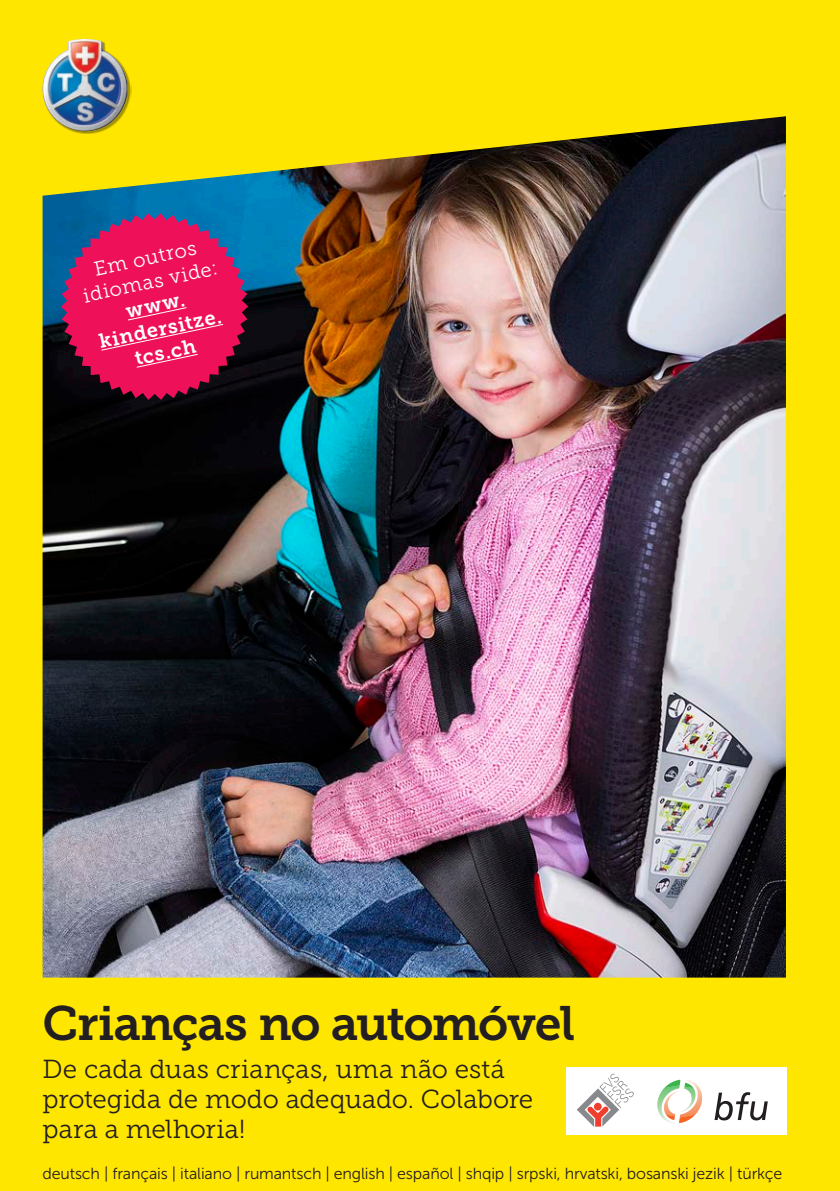
<style>
.page{position:relative;width:840px;height:1191px;background:#fff}
.page>*{position:absolute;margin:0;border:0;box-sizing:border-box;transform-origin:0 0}
.t1{font:48px "Museo Slab 700";letter-spacing:-.025em;color:#231f20}
.t2{font:26px/30px "Museo Slab 300";color:#231f20}
.t3{font:20px/24px "Museo Slab 700";color:#fff;text-align:center}
._04_Grundtext{font:16px "Museo Sans 300";letter-spacing:-.01em;color:#231f20}
.s1{font-family:"Museo Slab 300"}
</style>
<div class="page">
<div style="left:0;top:0;width:839px;height:1191px;background:#ffe601"></div>
<img style="left:82px;top:38px;width:49px;height:67px">
<img style="left:42px;top:39px;width:86px;height:77px">
<img style="left:43px;top:116px;width:742px;height:861px">
<svg style="left:61px;top:213px;width:187px;height:187px;background:#b01d5a"></svg>
<div style="left:638px;top:1067px;width:147px;height:68px;background:#fff"></div>
<svg style="left:714px;top:1092px;width:53px;height:28px"></svg>
<svg style="left:657px;top:1079px;width:46px;height:44px"></svg>
<div style="left:566px;top:1067px;width:73px;height:68px;background:#fff"></div>
<svg style="left:577px;top:1073px;width:57px;height:54px"></svg>
<p class="t3" style="left:76px;top:261px;width:138px;rotate:-12deg"><span class="s1">Em outros idiomas vide: </span>www. kindersitze. tcs.ch</p>
<p class="t1" style="left:43px;top:995px;width:534px">Crianças no automóvel</p>
<p class="t2" style="left:43px;top:1054px;width:492px">De cada duas crianças, uma não está protegida de modo adequado. Colabore para a melhoria!</p>
<p class="_04_Grundtext" style="left:43px;top:1164px;width:741px">deutsch | français | italiano | rumantsch | english | español | shqip | srpski , hrvatski, bosanski jezik | türkçe</p>
</div>
